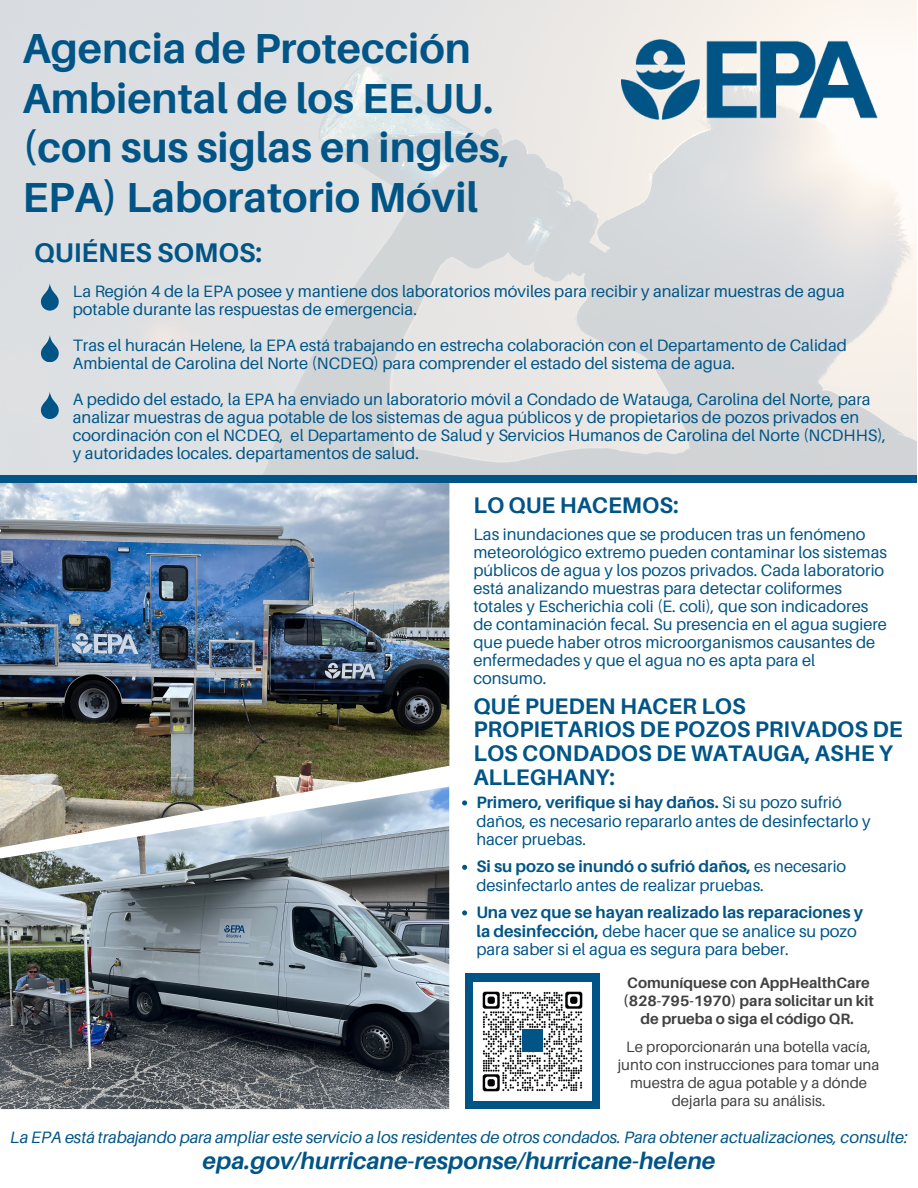
<style>
.page{position:relative;width:918px;height:1188px;background:#fff}
.page>*{position:absolute;margin:0;border:0;box-sizing:border-box;transform-origin:0 0}
.t1{font:700 42px/49.5px "Aileron";color:#005586}
.t2{font:700 27px "Aileron";color:#005586}
.t3{font:italic 700 23.4px "Aileron";color:#005586}
.t4{font:700 22.5px/23.7px "Aileron";color:#005586}
.t5{font:16.5px/18px "Aileron";color:#005586}
.t6{font:italic 16.5px "Aileron";color:#005586}
.t7{font:15px/18.1px "Aileron";color:#414141;text-align:center}
.t8{font:700 15px/18.1px "Aileron";color:#414141;text-align:center}
.s1{font-weight:700}
</style>
<div class="page">
<img style="left:0;top:483px;width:449px;height:304px">
<img style="left:0;top:0;width:916px;height:475px">
<img style="left:0;top:787px;width:449px;height:322px">
<svg style="left:40px;top:335px;width:19px;height:27px"></svg>
<svg style="left:40px;top:283px;width:19px;height:27px"></svg>
<svg style="left:40px;top:392px;width:19px;height:27px"></svg>
<div style="left:466px;top:973px;width:134px;height:136px;background:#005586"></div>
<img style="left:474px;top:982px;width:118px;height:118px">
<div style="left:522px;top:1029px;width:21px;height:23px;background:#005586"></div>
<img style="left:621px;top:40px;width:257px;height:79px">
<div style="left:0;top:475px;width:916px;height:8px;background:#005586"></div>
<svg style="left:462px;top:800px;width:5px;height:5px"></svg>
<svg style="left:462px;top:865px;width:5px;height:5px"></svg>
<svg style="left:462px;top:910px;width:5px;height:5px"></svg>
<h1 class="t1" style="left:22px;top:24px;width:489px">Agencia de Protección<br>Ambiental de los EE.UU. (con sus siglas en inglés,<br>EPA) Laboratorio Móvil</h1>
<h2 class="t2" style="left:34px;top:237px;width:229px">QUIÉNES SOMOS:</h2>
<p class="t5" style="left:73px;top:283px;width:773px">La Región 4 de la EPA posee y mantiene dos laboratorios móviles para recibir y analizar muestras de agua potable durante las respuestas de emergencia.</p>
<p class="t5" style="left:73px;top:337px;width:776px">Tras el huracán Helene, la EPA está trabajando en estrecha colaboración con el Departamento de Calidad<br>Ambiental de Carolina del Norte (NCDEQ) para comprender el estado del sistema de agua.</p>
<p class="t5" style="left:73px;top:391px;width:815px">A pedido del estado, la EPA ha enviado un laboratorio móvil a Condado de Watauga, Carolina del Norte, para analizar muestras de agua potable de los sistemas de agua públicos y de propietarios de pozos privados en coordinación con el NCDEQ, el Departamento de Salud y Servicios Humanos de Carolina del Norte (NCDHHS), y autoridades locales. departamentos de salud.</p>
<h3 class="t4" style="left:473px;top:494px;width:207px">LO QUE HACEMOS:</h3>
<p class="t5" style="left:473px;top:525px;width:415px">Las inundaciones que se producen tras un fenómeno meteorológico extremo pueden contaminar los sistemas públicos de agua y los pozos privados. Cada laboratorio está analizando muestras para detectar coliformes totales y Escherichia coli (E. coli), que son indicadores de contaminación fecal. Su presencia en el agua sugiere que puede haber otros microorganismos causantes de enfermedades y que el agua no es apta para el consumo.</p>
<h3 class="t4" style="left:473px;top:694px;width:431px">QUÉ PUEDEN HACER LOS<br>PROPIETARIOS DE POZOS PRIVADOS DE<br>LOS CONDADOS DE WATAUGA, ASHE Y<br>ALLEGHANY:</h3>
<p class="t5" style="left:476px;top:793px;width:396px;line-height:18.8px"><span class="s1">Primero, verifique si hay daños.</span> Si su pozo sufrió daños, es necesario repararlo antes de desinfectarlo y hacer pruebas.</p>
<p class="t5" style="left:476px;top:857px;width:371px;line-height:18.8px"><span class="s1">Si su pozo se inundó o sufrió daños,</span> es necesario desinfectarlo antes de realizar pruebas.</p>
<p class="t5" style="left:476px;top:903px;width:388px;line-height:18.8px"><span class="s1">Una vez que se hayan realizado las reparaciones y la desinfección,</span> debe hacer que se analice su pozo para saber si el agua es segura para beber.</p>
<p class="t8" style="left:623px;top:974px;width:252px">Comuníquese con AppHealthCare (828-795-1970) para solicitar un kit de prueba o siga el código QR.</p>
<p class="t7" style="left:618px;top:1038px;width:263px">Le proporcionarán una botella vacía, junto con instrucciones para tomar una muestra de agua potable y a dónde dejarla para su análisis.</p>
<p class="t6" style="left:10px;top:1128px;width:899px">La EPA está trabajando para ampliar este servicio a los residentes de otros condados. Para obtener actualizaciones, consulte:</p>
<h3 class="t3" style="left:203px;top:1148px;width:514px">epa.gov/hurricane-response/hurricane-helene</h3>
</div>
